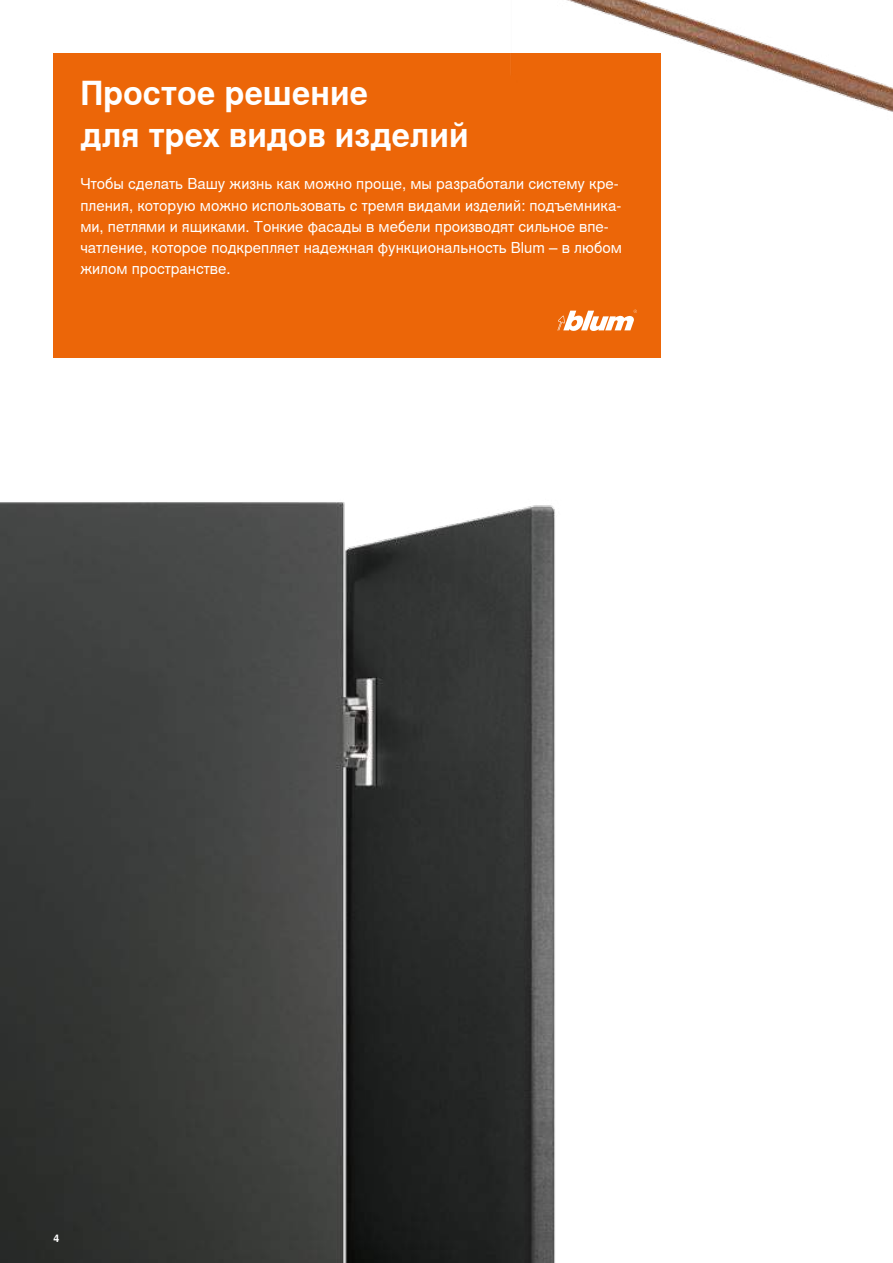
<style>
.page{position:relative;width:893px;height:1263px;background:#fff}
.page>*{position:absolute;margin:0;border:0;box-sizing:border-box;transform-origin:0 0}
.t1{font:700 33px/42px "Nimbus Sans Global";color:#fff}
.t2{font:15px/21px "Nimbus Sans Global";color:#fff}
.t3{font:700 10.5px "Nimbus Sans Global";color:#fff}
</style>
<div class="page">
<img style="left:0;top:502px;width:555px;height:761px">
<div style="left:54px;top:54px;width:607px;height:304px;background:#ec6608"></div>
<img style="left:511px;top:0;width:382px;height:758px">
<h1 class="t1" style="left:80px;top:73px;width:390px">Простое решение<br>для трех видов изделий</h1>
<p class="t2" style="left:80px;top:174px;width:543px">Чтобы сделать Вашу жизнь как можно проще, мы разработали систему кре&shy;пления, которую можно использовать с тремя видами изделий: подъемника&shy;ми, петлями и ящиками. Тонкие фасады в мебели производят сильное впе&shy;чатление, которое подкрепляет надежная функциональность Blum – в любом жилом пространстве.</p>
<p class="t3" style="left:54px;top:1232px;width:7px">4</p>
</div>
